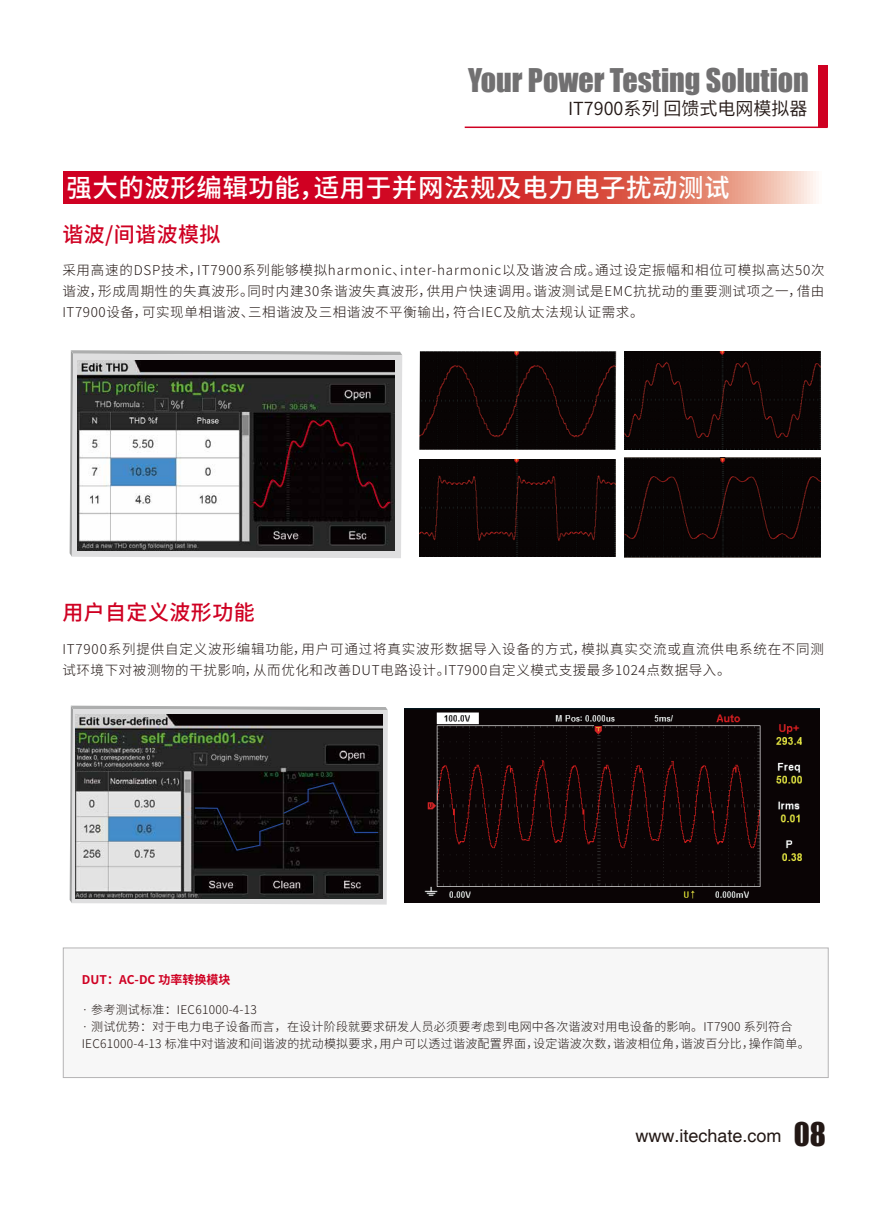
<style>
.page{position:relative;width:893px;height:1212px;background:#fff}
.page>*{position:absolute;margin:0;border:0;box-sizing:border-box;transform-origin:0 0}
.t1{font:30px "Impact";color:#717071}
.t2{font:500 25.5px "Source Han Sans CN";letter-spacing:.02em;color:#fff}
.t3{font:500 21px "Source Han Sans CN";letter-spacing:.02em;color:#cf0022}
.t4{font:18px "Helvetica";color:#231815}
.t5{font:18px "Source Han Sans CN";color:#231815}
.t6{font:300 13.5px/21px "Source Han Sans CN";letter-spacing:.045em;color:#231815;text-align:justify}
.t7{font:300 12px/17.4px "Source Han Sans CN";letter-spacing:.02em;color:#221815}
.t8{font:700 12px "Source Han Sans CN";color:#cf0022}
.s1{font-family:"Impact";font-size:30px}
</style>
<div class="page">
<svg style="left:70px;top:350px;width:332px;height:207px"></svg>
<svg style="left:149px;top:126px;width:669px;height:78px"></svg>
<div style="left:818px;top:66px;width:10px;height:61px;background:#cf0022"></div>
<hr style="left:465px;top:127px;width:363px;height:1px;background:#cf0022">
<div style="left:63px;top:948px;width:765px;height:130px;background:#f7f7f7;border:1px solid #b5b4b5"></div>
<svg style="left:64px;top:172px;width:754px;height:31px;background:#d6343f"></svg>
<img style="left:419px;top:351px;width:197px;height:99px">
<img style="left:419px;top:459px;width:197px;height:98px">
<div style="left:625px;top:351px;width:196px;height:98px;background:#080404"></div>
<div style="left:625px;top:458px;width:196px;height:99px;background:#080404"></div>
<svg style="left:70px;top:706px;width:318px;height:197px;background:#4f5152"></svg>
<img style="left:405px;top:708px;width:414px;height:195px">
<h1 class="t1" style="left:468px;top:57px;width:342px">Your Power Testing Solution</h1>
<h3 class="t5" style="left:568px;top:99px;width:241px">IT7900系列 回馈式电网模拟器</h3>
<h2 class="t2" style="left:67px;top:174px;width:665px">强大的波形编辑功能，适用于并网法规及电力电子扰动测试</h2>
<h3 class="t3" style="left:62px;top:222px;width:160px">谐波/间谐波模拟</h3>
<p class="t6" style="left:62px;top:260px;width:763px">采用高速的DSP技术，IT7900系列能够模拟harmonic、inter-harmonic以及谐波合成。通过设定振幅和相位可模拟高达50次谐波，形成周期性的失真波形。同时内建30条谐波失真波形，供用户快速调用。谐波测试是EMC抗扰动的重要测试项之一，借由IT7900设备，可实现单相谐波、三相谐波及三相谐波不平衡输出，符合IEC及航太法规认证需求。</p>
<h3 class="t3" style="left:62px;top:600px;width:194px">用户自定义波形功能</h3>
<p class="t6" style="left:62px;top:638px;width:763px">IT7900系列提供自定义波形编辑功能，用户可通过将真实波形数据导入设备的方式，模拟真实交流或直流供电系统在不同测试环境下对被测物的干扰影响，从而优化和改善DUT电路设计。IT7900自定义模式支援最多1024点数据导入。</p>
<p class="t8" style="left:82px;top:973px;width:150px">DUT：AC-DC 功率转换模块</p>
<p class="t7" style="left:82px;top:1001px;width:729px">· 参考测试标准：IEC61000-4-13<br>· 测试优势：对于电力电子设备而言，在设计阶段就要求研发人员必须要考虑到电网中各次谐波对用电设备的影响。IT7900 系列符合<br>IEC61000-4-13 标准中对谐波和间谐波的扰动模拟要求，用户可以透过谐波配置界面，设定谐波次数，谐波相位角，谐波百分比，操作简单。</p>
<h3 class="t4" style="left:635px;top:1125px;width:192px">www.itechate.com <span class="s1">08</span></h3>
</div>
